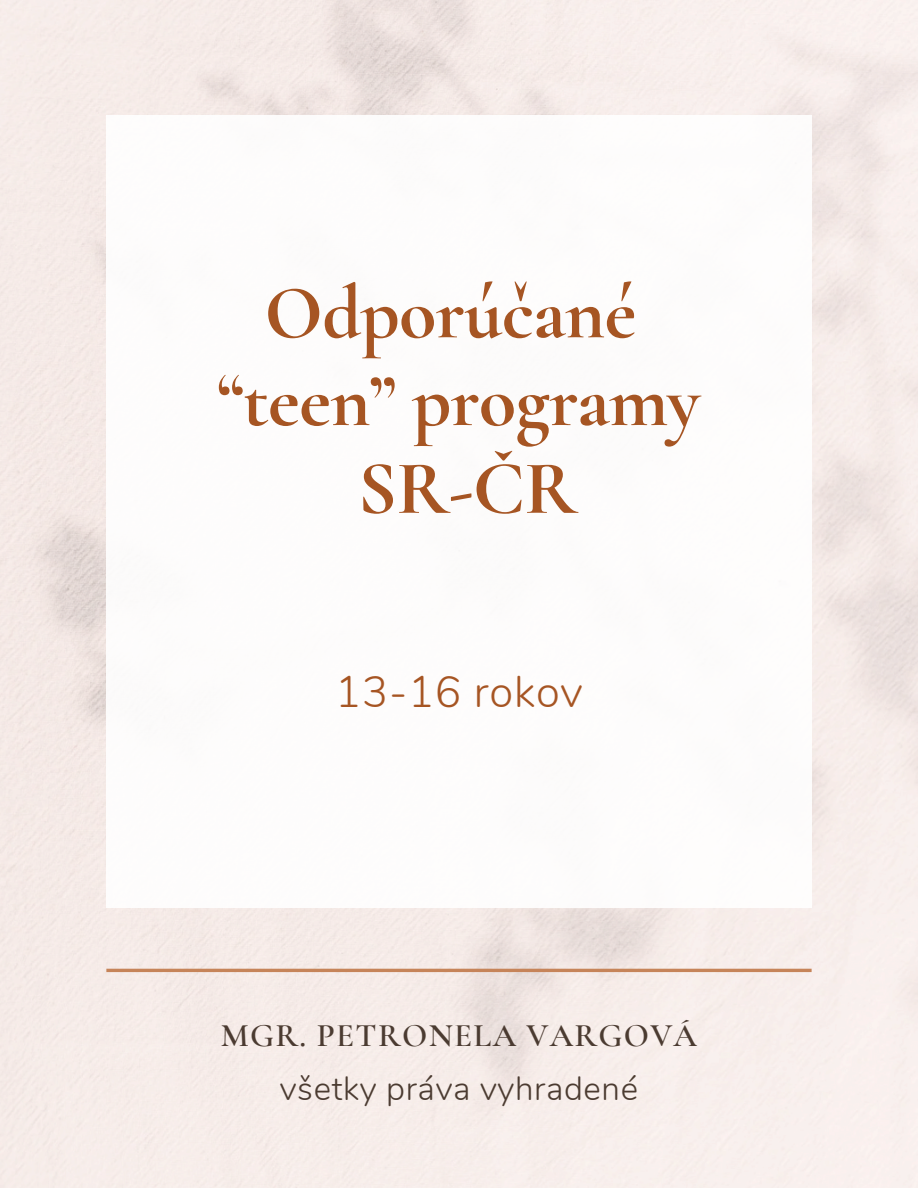
<style>
.page{position:relative;width:918px;height:1188px;background:#fff}
.page>*{position:absolute;margin:0;border:0;box-sizing:border-box;transform-origin:0 0}
.t1{font:700 76.5px/87.8px "Cormorant Garamond";letter-spacing:-.01em;color:#a65523;text-align:center}
.t2{font:300 43.5px "Nunito";letter-spacing:.02em;color:#a65523}
.t3{font:300 33px "Nunito";letter-spacing:.02em;color:#4b3b31}
.t4{font:600 33px "Cormorant Garamond";letter-spacing:.04em;color:#4b3b31}
</style>
<div class="page">
<hr style="left:106px;top:969px;width:706px;height:3px;background:#c68459">
<h1 class="t1" style="left:218px;top:269px;width:484px">Odporúčané “teen” programy</h1>
<p class="t1" style="left:358px;top:445px;width:221px">SR-ČR</p>
<p class="t2" style="left:335px;top:663px;width:249px">13-16 rokov</p>
<p class="t4" style="left:221px;top:1016px;width:478px">MGR. PETRONELA VARGOVÁ</p>
<p class="t3" style="left:280px;top:1066px;width:360px">všetky práva vyhradené</p>
</div>
